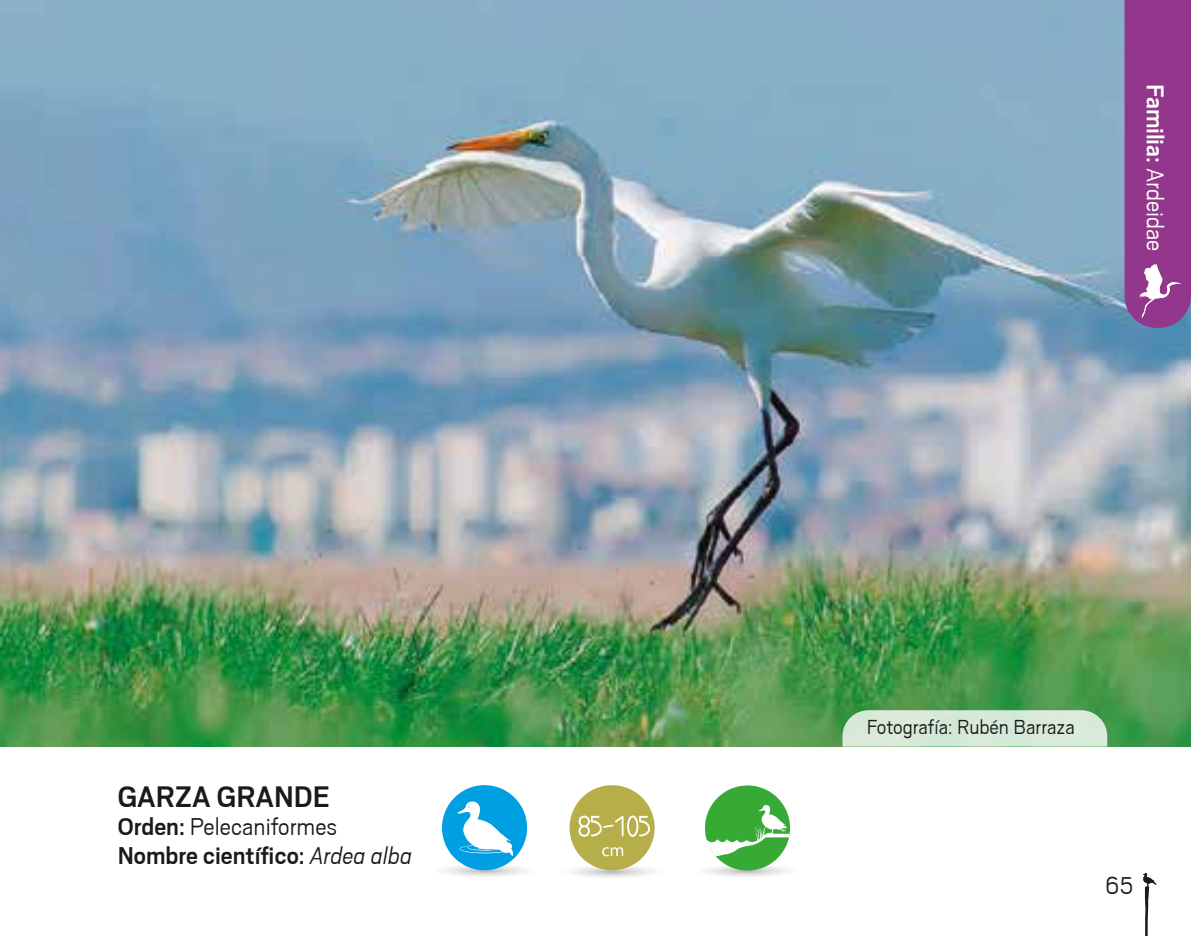
<style>
.page{position:relative;width:1191px;height:936px;background:#fff}
.page>*{position:absolute;margin:0;border:0;box-sizing:border-box;transform-origin:0 0}
.t1{font:700 33px "Scout";color:#1a1a18}
.t2{font:700 27px/28.5px "Scout";color:#1a1a18}
.t3{font:700 27px "Scout";letter-spacing:-.005em;color:#fff}
.t4{font:27px "Scout";color:#1a1a18}
.t5{font:22.5px "Scout";color:#1a1a18}
.s1{font-weight:400}
.s2{font-weight:400;font-style:italic}
</style>
<div class="page">
<img style="left:0;top:0;width:1191px;height:746px">
<svg style="left:842px;top:710px;width:265px;height:36px;background:#d1e6d3"></svg>
<svg style="left:1143px;top:873px;width:13px;height:62px"></svg>
<div style="left:1124px;top:0;width:67px;height:328px;background:#93378c"></div>
<svg style="left:444px;top:863px;width:82px;height:13px"></svg>
<div style="left:442px;top:785px;width:85px;height:85px;background:#009ee3;border-radius:50%"></div>
<svg style="left:457px;top:801px;width:56px;height:54px"></svg>
<svg style="left:706px;top:863px;width:82px;height:14px"></svg>
<div style="left:705px;top:785px;width:85px;height:85px;background:#36aa34;border-radius:50%"></div>
<svg style="left:706px;top:804px;width:83px;height:52px"></svg>
<svg style="left:572px;top:864px;width:82px;height:13px"></svg>
<div style="left:569px;top:785px;width:85px;height:85px;background:#b5ae49;border-radius:50%"></div>
<svg style="left:578px;top:815px;width:72px;height:21px"></svg>
<svg style="left:602px;top:847px;width:21px;height:9px"></svg>
<p class="t1" style="left:118px;top:780px;width:214px">GARZA GRANDE</p>
<p class="t2" style="left:118px;top:813px;width:296px">Orden: <span class="s1">Pelecaniformes<br></span>Nombre científico: <span class="s2">Ardea alba</span></p>
<p class="t3" style="left:1168px;top:84px;width:168px;rotate:90deg">Familia: <span class="s1">Ardeidae</span></p>
<p class="t5" style="left:866px;top:716px;width:210px">Fotografía: Rubén Barraza</p>
<p class="t4" style="left:1105px;top:872px;width:30px">65</p>
</div>
